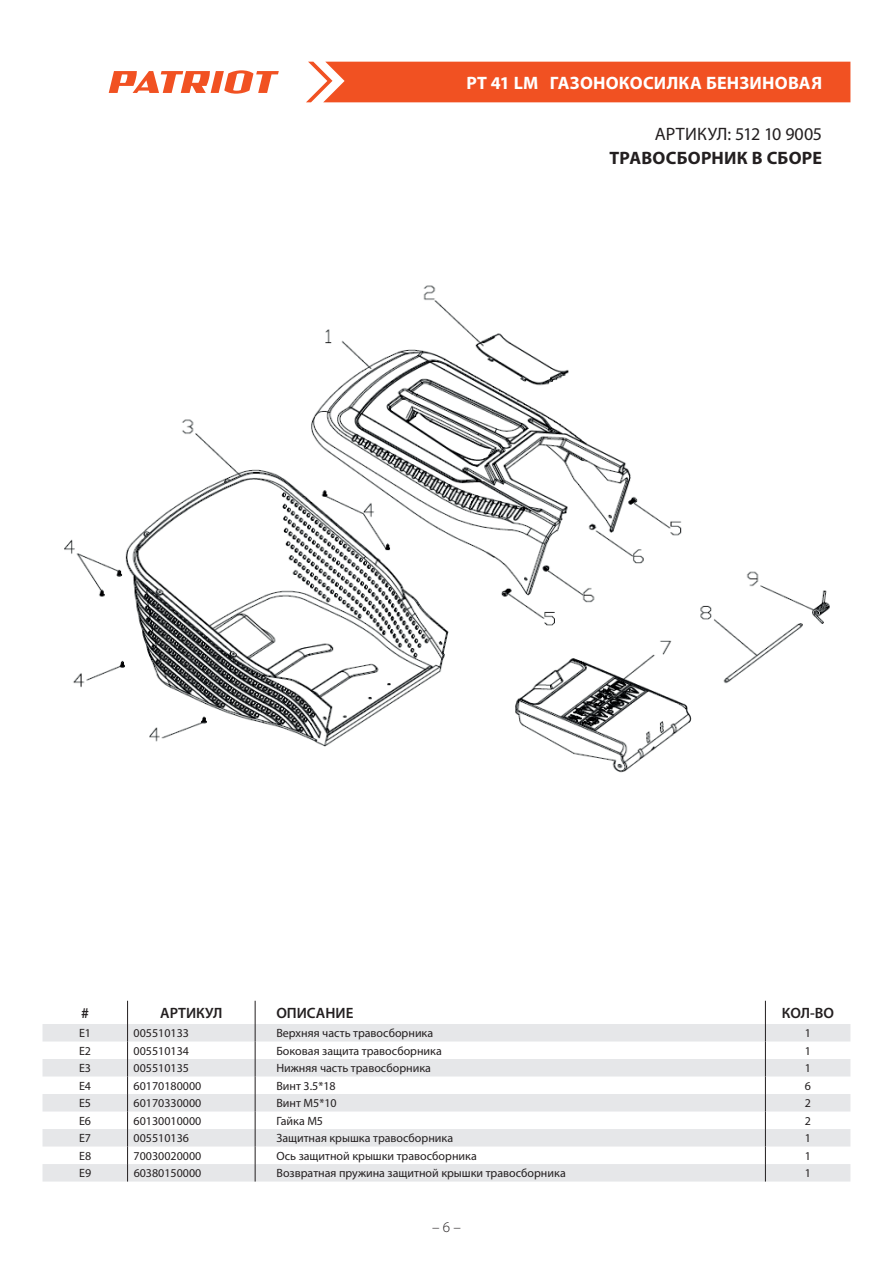
<style>
.page{position:relative;width:893px;height:1263px;background:#fff}
.page>*{position:absolute;margin:0;border:0;box-sizing:border-box;transform-origin:0 0}
.t1{font:700 18px "Myriad Pro";letter-spacing:.015em;color:#fff}
.t2{font:700 18px "Myriad Pro";letter-spacing:.015em;color:#231f20}
.t3{font:18px "Myriad Pro";letter-spacing:-.005em;color:#231f20}
.t4{font:600 15px "Myriad Pro";color:#231f20}
.t5{font:300 15px "Myriad Pro";color:#231f20}
.t6{font:12px "Myriad Pro";color:#231f20}
</style>
<div class="page">
<div style="left:306px;top:62px;width:544px;height:40px;background:#f15122"></div>
<svg style="left:109px;top:70px;width:170px;height:24px"></svg>
<svg style="left:43px;top:1024px;width:807px;height:157px;fill:#e6e7e9"></svg>
<svg style="left:127px;top:1001px;width:1px;height:180px"></svg>
<svg style="left:255px;top:1001px;width:1px;height:180px"></svg>
<svg style="left:765px;top:1001px;width:1px;height:180px"></svg>
<img style="left:64px;top:285px;width:766px;height:488px">
<h1 class="t1" style="left:466px;top:71px;width:357px">PT 41 LM газонокосилка бензиновая</h1>
<h1 class="t3" style="left:655px;top:123px;width:169px">АРТИКУЛ: 512 10 9005</h1>
<h1 class="t2" style="left:609px;top:147px;width:214px">Травосборник в сборе</h1>
<p class="t4" style="left:81px;top:1003px;width:9px">#</p>
<p class="t4" style="left:160px;top:1003px;width:64px">АРТИКУЛ</p>
<p class="t4" style="left:276px;top:1003px;width:78px">ОПИСАНИЕ</p>
<p class="t4" style="left:782px;top:1003px;width:53px">КОЛ-ВО</p>
<p class="t6" style="left:79px;top:1026px;width:14px">E1</p>
<p class="t6" style="left:134px;top:1026px;width:57px">005510133</p>
<p class="t6" style="left:276px;top:1026px;width:158px">Верхняя часть травосборника</p>
<p class="t6" style="left:805px;top:1026px;width:8px">1</p>
<p class="t6" style="left:79px;top:1043px;width:14px">E2</p>
<p class="t6" style="left:134px;top:1043px;width:57px">005510134</p>
<p class="t6" style="left:276px;top:1043px;width:167px">Боковая защита травосборника</p>
<p class="t6" style="left:805px;top:1043px;width:8px">1</p>
<p class="t6" style="left:79px;top:1061px;width:14px">E3</p>
<p class="t6" style="left:134px;top:1061px;width:57px">005510135</p>
<p class="t6" style="left:276px;top:1061px;width:156px">Нижняя часть травосборника</p>
<p class="t6" style="left:805px;top:1061px;width:8px">1</p>
<p class="t6" style="left:79px;top:1078px;width:14px">E4</p>
<p class="t6" style="left:134px;top:1078px;width:69px">60170180000</p>
<p class="t6" style="left:276px;top:1078px;width:61px">Винт 3.5*18</p>
<p class="t6" style="left:805px;top:1078px;width:8px">6</p>
<p class="t6" style="left:79px;top:1096px;width:14px">E5</p>
<p class="t6" style="left:134px;top:1096px;width:69px">60170330000</p>
<p class="t6" style="left:276px;top:1096px;width:62px">Винт М5*10</p>
<p class="t6" style="left:805px;top:1096px;width:8px">2</p>
<p class="t6" style="left:79px;top:1113px;width:14px">E6</p>
<p class="t6" style="left:134px;top:1113px;width:69px">60130010000</p>
<p class="t6" style="left:276px;top:1113px;width:48px">Гайка М5</p>
<p class="t6" style="left:805px;top:1113px;width:8px">2</p>
<p class="t6" style="left:79px;top:1131px;width:14px">E7</p>
<p class="t6" style="left:134px;top:1131px;width:57px">005510136</p>
<p class="t6" style="left:276px;top:1131px;width:178px">Защитная крышка травосборника</p>
<p class="t6" style="left:805px;top:1131px;width:8px">1</p>
<p class="t6" style="left:79px;top:1148px;width:14px">E8</p>
<p class="t6" style="left:134px;top:1148px;width:69px">70030020000</p>
<p class="t6" style="left:276px;top:1148px;width:202px">Ось защитной крышки травосборника</p>
<p class="t6" style="left:805px;top:1148px;width:8px">1</p>
<p class="t6" style="left:79px;top:1166px;width:14px">E9</p>
<p class="t6" style="left:134px;top:1166px;width:69px">60380150000</p>
<p class="t6" style="left:276px;top:1166px;width:291px">Возвратная пружина защитной крышки травосборника</p>
<p class="t6" style="left:805px;top:1166px;width:8px">1</p>
<p class="t5" style="left:432px;top:1218px;width:30px">– 6 –</p>
</div>
